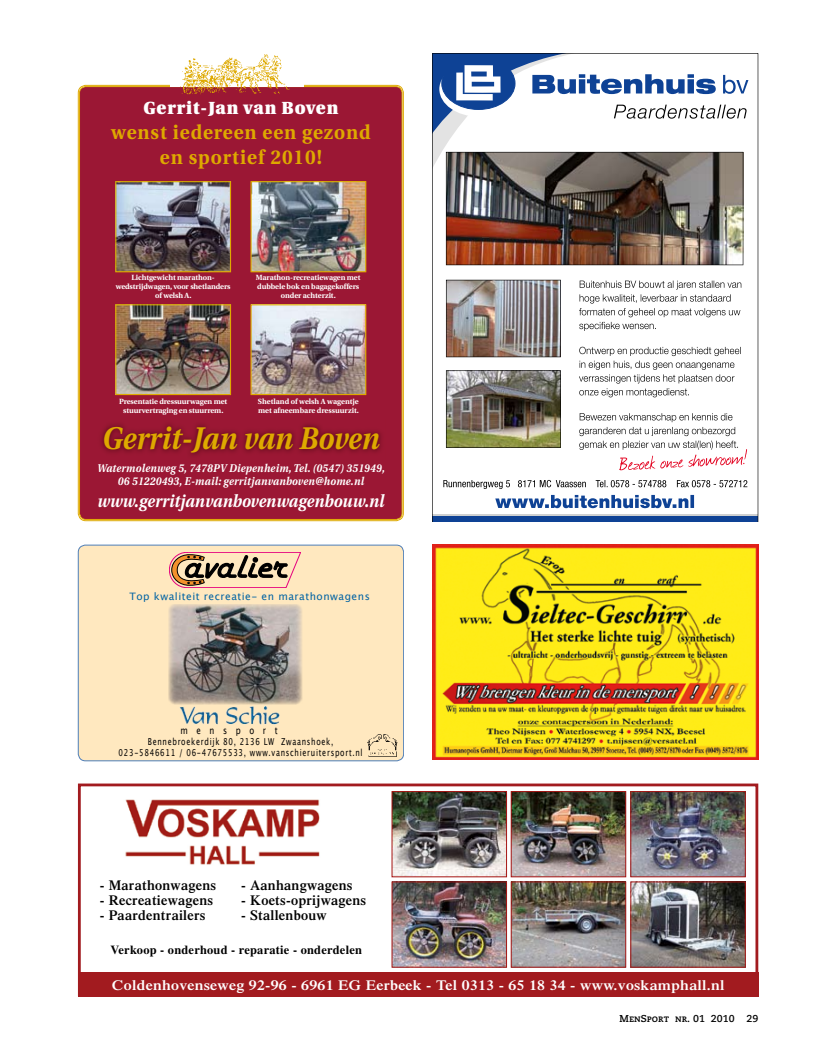
<style>
.page{position:relative;width:815px;height:1053px;background:#fff}
.page>*{position:absolute;margin:0;border:0;box-sizing:border-box;transform-origin:0 0}
.t1{font:italic 700 31.25px "Utopia";letter-spacing:.005em;color:#dea900;scale:.9 1}
.t2{font:700 20px/25px "Utopia";letter-spacing:.05em;color:#dea900;text-align:center;scale:.95 1}
.t3{font:italic 700 17.5px "Utopia";letter-spacing:.005em;color:#fff;scale:.9 1}
.t4{font:900 17.5px "Utopia";letter-spacing:.05em;color:#fff;scale:.95 1}
.t5{font:600 14.12px "Times";letter-spacing:.02em;color:#000}
.t6{font:600 14.12px "Times";letter-spacing:.02em;color:#fff;scale:1.11 1}
.t7{font:700 12.38px "Times";letter-spacing:.02em;color:#000}
.t8{font:italic 700 11.25px/13.8px "Utopia";letter-spacing:.025em;color:#fff;text-align:center;scale:.9 1}
.t9{font:10.25px "Lucida Grande";letter-spacing:.05em;color:#0063a3}
.t10{font:10px "Caecilia Bold SC";color:#000}
.t11{font:10px "Lucida Grande";letter-spacing:1.085em;color:#000;scale:.8 1}
.t12{font:9.62px/10.2px "Lucida Grande";letter-spacing:.1em;color:#000;text-align:center;scale:.75 1}
.t13{font:700 7.5px/8.9px "Utopia";letter-spacing:-.01em;color:#fff;text-align:center}
.s1{font-family:"Caecilia";font-weight:700}
</style>
<div class="page">
<div style="left:78px;top:783px;width:680px;height:213px;border:3px solid #a21b1f"></div>
<img style="left:125px;top:799px;width:195px;height:66px">
<div style="left:78px;top:972px;width:680px;height:24px;background:#a21b1f"></div>
<img style="left:394px;top:793px;width:111px;height:82px">
<div style="left:392px;top:791px;width:115px;height:86px;border:1px solid #a71614"></div>
<img style="left:513px;top:793px;width:111px;height:82px">
<div style="left:511px;top:791px;width:115px;height:86px;border:1px solid #a71614"></div>
<img style="left:632px;top:793px;width:112px;height:82px">
<div style="left:630px;top:791px;width:116px;height:86px;border:1px solid #a71614"></div>
<img style="left:394px;top:883px;width:111px;height:82px">
<div style="left:392px;top:881px;width:115px;height:86px;border:1px solid #a71614"></div>
<img style="left:513px;top:883px;width:111px;height:82px">
<div style="left:511px;top:881px;width:115px;height:86px;border:1px solid #a71614"></div>
<img style="left:632px;top:883px;width:112px;height:82px">
<div style="left:630px;top:881px;width:116px;height:86px;border:1px solid #a71614"></div>
<img style="left:432px;top:544px;width:326px;height:215px">
<div style="left:79px;top:86px;width:324px;height:434px;background:#9b1734;border-radius:7px"></div>
<img style="left:117px;top:183px;width:112px;height:87px">
<div style="left:115px;top:181px;width:116px;height:91px;border:1px solid #dea900"></div>
<img style="left:252px;top:183px;width:112px;height:87px">
<div style="left:250px;top:181px;width:116px;height:91px;border:1px solid #dea900"></div>
<img style="left:117px;top:306px;width:112px;height:87px">
<div style="left:115px;top:304px;width:116px;height:91px;border:1px solid #dea900"></div>
<img style="left:252px;top:306px;width:112px;height:87px">
<div style="left:250px;top:304px;width:116px;height:91px;border:1px solid #dea900"></div>
<div style="left:170px;top:53px;width:134px;height:34px;background:#fff"></div>
<img style="left:173px;top:54px;width:133px;height:41px">
<img style="left:101px;top:424px;width:280px;height:31px">
<img style="left:432px;top:53px;width:326px;height:468px">
<div style="left:78px;top:545px;width:326px;height:215px;background:#ffe8bf;border-radius:7px"></div>
<div style="left:78px;top:544px;width:326px;height:217px;border:1px solid #4e7eb8;border-radius:7px"></div>
<svg style="left:169px;top:552px;width:132px;height:35px"></svg>
<img style="left:367px;top:734px;width:31px;height:23px">
<img style="left:179px;top:706px;width:100px;height:18px">
<img style="left:169px;top:604px;width:133px;height:100px">
<h3 class="t4" style="left:144px;top:98px;width:207px">Gerrit-Jan van Boven</h3>
<h2 class="t2" style="left:111px;top:120px;width:275px">wenst iedereen een gezond en sportief 2010!</h2>
<p class="t13" style="left:116px;top:273px;width:116px">Lichtgewicht marathon&shy;wedstrijdwagen, voor shetlanders of welsh A.</p>
<p class="t13" style="left:256px;top:273px;width:106px">Marathon-recreatiewagen met dubbele bok en bagagekoffers onder achterzit.</p>
<p class="t13" style="left:119px;top:397px;width:110px">Presentatie dressuurwagen met stuurvertraging en stuurrem.</p>
<p class="t13" style="left:258px;top:397px;width:103px;text-align:left">Shetland of welsh A wagentje met afneembare dressuurzit.</p>
<h1 class="t1" style="left:102px;top:420px;width:310px">Gerrit-Jan van Boven</h1>
<h3 class="t8" style="left:97px;top:461px;width:321px">Watermolenweg 5, 7478PV Diepenheim, Tel. (0547) 351949,<br>06 51220493, E-mail: gerritjanvanboven@home.nl</h3>
<h3 class="t3" style="left:97px;top:490px;width:320px">www.gerritjanvanbovenwagenbouw.nl</h3>
<h3 class="t9" style="left:130px;top:590px;width:242px">Top kwaliteit recreatie- en marathonwagens</h3>
<h3 class="t11" style="left:180px;top:724px;width:123px">mensport</h3>
<p class="t12" style="left:119px;top:736px;width:327px">Bennebroekerdijk 80, 2136 LW Zwaanshoek,<br>023-5846611 / 06-47675533, www.vanschieruitersport.nl</p>
<h3 class="t5" style="left:100px;top:876px;width:118px">- Marathonwagens</h3>
<h3 class="t5" style="left:100px;top:891px;width:115px">- Recreatiewagens</h3>
<h3 class="t5" style="left:100px;top:907px;width:107px">- Paardentrailers</h3>
<h3 class="t5" style="left:241px;top:876px;width:113px">- Aanhangwagens</h3>
<h3 class="t5" style="left:241px;top:891px;width:126px">- Koets-oprijwagens</h3>
<h3 class="t5" style="left:241px;top:907px;width:87px">- Stallenbouw</h3>
<h3 class="t7" style="left:111px;top:942px;width:253px">Verkoop - onderhoud - reparatie - onderdelen</h3>
<h3 class="t6" style="left:112px;top:976px;width:553px">Coldenhovenseweg 92-96 - 6961 EG Eerbeek - Tel 0313 - 65 18 34 - www.voskamphall.nl</h3>
<h3 class="t10" style="left:620px;top:1012px;width:140px">MenSport nr. <span class="s1">01 2010 29</span></h3>
</div>
